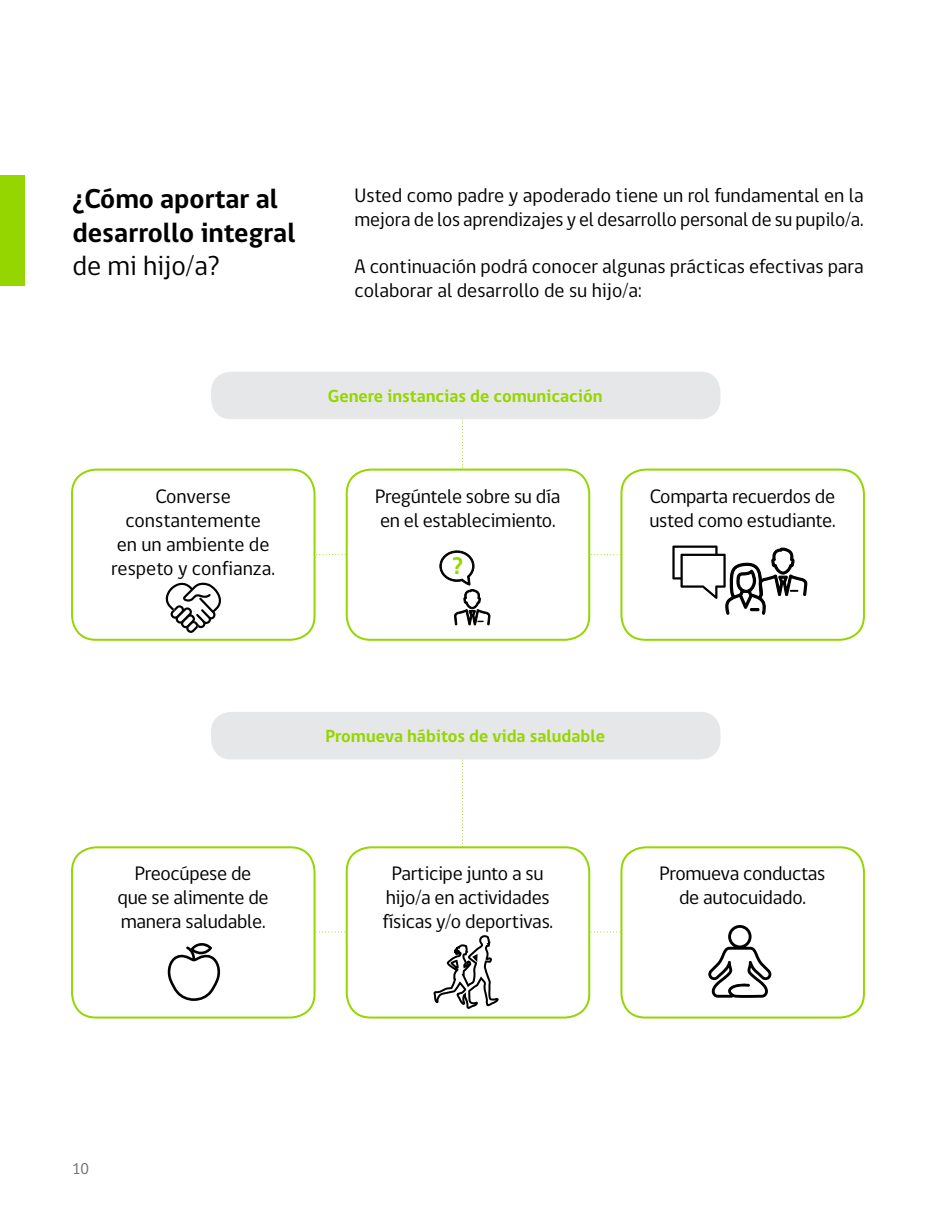
<style>
.page{position:relative;width:936px;height:1219px;background:#fff}
.page>*{position:absolute;margin:0;border:0;box-sizing:border-box;transform-origin:0 0}
.t1{font:700 28px/33.6px "gob CL";color:#000}
.t2{font:28px "gob CL";color:#000}
.t3{font:700 24.6px "gob CL";color:#95d600}
.t4{font:20px/24px "gob CL";letter-spacing:-.015em;color:#000}
.t5{font:700 18px "gob CL";color:#95d600}
.t6{font:16px "gob CL";color:#6d6e71}
</style>
<div class="page">
<div style="left:0;top:176px;width:24px;height:110px;background:#95d600"></div>
<svg style="left:462px;top:419px;width:1px;height:50px"></svg>
<div style="left:620px;top:469px;width:244px;height:172px;border:2px solid #95d600;border-radius:24px"></div>
<div style="left:346px;top:469px;width:244px;height:172px;border:2px solid #95d600;border-radius:24px"></div>
<div style="left:71px;top:469px;width:244px;height:172px;border:2px solid #95d600;border-radius:24px"></div>
<div style="left:211px;top:372px;width:509px;height:47px;background:#e6e7e8;border-radius:20px"></div>
<svg style="left:165px;top:582px;width:56px;height:51px"></svg>
<svg style="left:273px;top:545px;width:534px;height:96px"></svg>
<svg style="left:462px;top:759px;width:1px;height:85px"></svg>
<div style="left:620px;top:846px;width:244px;height:172px;border:2px solid #95d600;border-radius:24px"></div>
<div style="left:346px;top:846px;width:244px;height:172px;border:2px solid #95d600;border-radius:24px"></div>
<div style="left:71px;top:846px;width:244px;height:172px;border:2px solid #95d600;border-radius:24px"></div>
<div style="left:211px;top:712px;width:509px;height:47px;background:#e6e7e8;border-radius:20px"></div>
<svg style="left:167px;top:943px;width:54px;height:58px"></svg>
<svg style="left:273px;top:921px;width:411px;height:98px"></svg>
<svg style="left:708px;top:925px;width:64px;height:73px"></svg>
<h1 class="t1" style="left:72px;top:183px;width:225px">¿Cómo aportar al desarrollo integral</h1>
<h1 class="t2" style="left:72px;top:247px;width:149px">de mi hijo/a?</h1>
<p class="t4" style="left:354px;top:184px;width:511px">Usted como padre y apoderado tiene un rol fundamental en la mejora de los aprendizajes y el desarrollo personal de su pupilo/a.</p>
<p class="t4" style="left:354px;top:255px;width:511px">A continuación podrá conocer algunas prácticas efectivas para colaborar al desarrollo de su hijo/a:</p>
<p class="t4" style="left:111px;top:484px;width:165px;text-align:center">Converse constantemente<br>en un ambiente de respeto y confianza.</p>
<p class="t5" style="left:328px;top:384px;width:276px">Genere instancias de comunicación</p>
<p class="t4" style="left:375px;top:484px;width:187px">Pregúntele sobre su día en el establecimiento.</p>
<p class="t3" style="left:452px;top:549px;width:12px">?</p>
<p class="t4" style="left:649px;top:484px;width:188px">Comparta recuerdos de usted como estudiante.</p>
<p class="t4" style="left:117px;top:862px;width:153px;text-align:center">Preocúpese de que se alimente de manera saludable.</p>
<p class="t5" style="left:325px;top:724px;width:281px">Promueva hábitos de vida saludable</p>
<p class="t4" style="left:382px;top:862px;width:172px;text-align:center">Participe junto a su hijo/a en actividades físicas y/o deportivas.</p>
<p class="t4" style="left:659px;top:862px;width:167px;text-align:center">Promueva conductas de autocuidado.</p>
<p class="t6" style="left:72px;top:1157px;width:19px">10</p>
</div>
